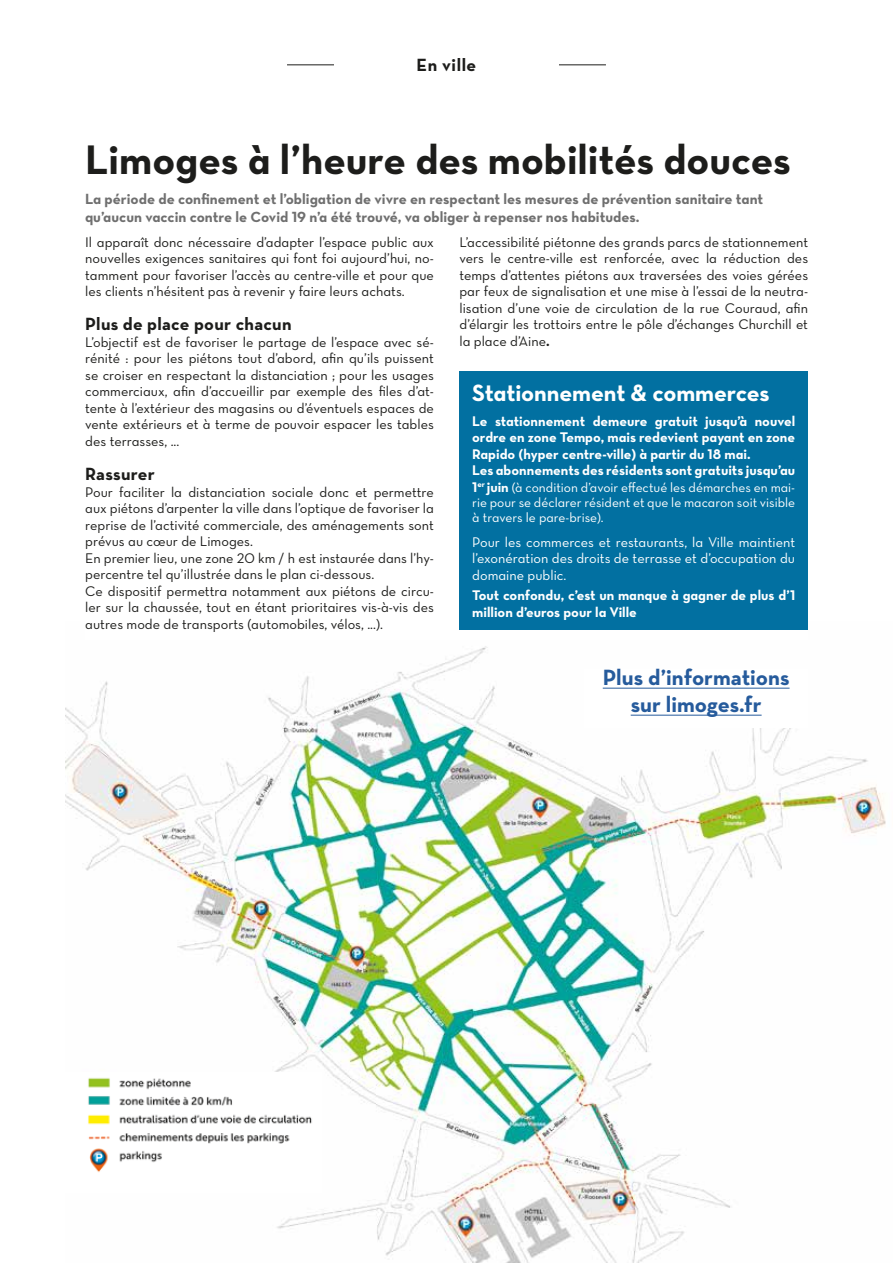
<style>
.page{position:relative;width:893px;height:1263px;background:#fff}
.page>*{position:absolute;margin:0;border:0;box-sizing:border-box;transform-origin:0 0}
.t1{font:42px "Neutra Text Bold Alt";color:#1d1d1b}
.t2{font:24px "Neutra Text Bold Alt";letter-spacing:-.005em;color:#fff}
.t3{font:700 22.5px/27px "Neutra Text";color:#265b9c;text-align:center}
.t4{font:700 18px "Neutra Text";letter-spacing:.015em;color:#1d1d1b}
.t5{font:18px "Neutra Text Bold Alt";letter-spacing:.03em;color:#1d1d1b}
.t6{font:15px/18px "Neutra Text Bold Alt";color:#6f6f6f}
.t7{font:14.25px/16.5px "Neutra Text Book Alt";color:#1d1d1b;text-align:justify}
.t8{font:14.25px/16.5px "Neutra Text Bold Alt";color:#fff}
.t9{font:14.25px/16.5px "Neutra Text Book Alt";color:#fff;text-align:justify}
.t10{font:13.5px/15px "Neutra Text Book Alt";color:#fff;text-align:justify}
.s1{font-family:"Neutra Text Bold Alt"}
.s2{font-family:"Neutra Text Bold Alt";font-size:14.25px}
</style>
<div class="page">
<img style="left:66px;top:646px;width:820px;height:617px">
<div style="left:584px;top:669px;width:224px;height:59px;background:#fff"></div>
<hr style="left:603px;top:688px;width:186px;height:1px;background:#265b9c">
<hr style="left:631px;top:715px;width:131px;height:1px;background:#265b9c">
<hr style="left:287px;top:65px;width:47px;height:1px;background:#1d1d1b">
<hr style="left:559px;top:65px;width:47px;height:1px;background:#1d1d1b">
<img style="left:66px;top:1072px;width:256px;height:121px">
<div style="left:459px;top:371px;width:349px;height:259px;background:#0270a1"></div>
<p class="t5" style="left:417px;top:54px;width:61px">En ville</p>
<h1 class="t1" style="left:85px;top:133px;width:707px">Limoges à l’heure des mobilités douces</h1>
<p class="t6" style="left:85px;top:190px;width:680px">La période de confinement et l’obligation de vivre en respectant les mesures de prévention sanitaire tant qu’aucun vaccin contre le Covid 19 n’a été trouvé, va obliger à repenser nos habitudes.</p>
<p class="t7" style="left:85px;top:233px;width:350px">Il apparaît donc nécessaire d’adapter l’espace public aux nouvelles exigences sanitaires qui font foi aujourd’hui, no&shy;tamment pour favoriser l’accès au centre-ville et pour que les clients n’hésitent pas à revenir y faire leurs achats.</p>
<p class="t4" style="left:85px;top:313px;width:208px">Plus de place pour chacun</p>
<p class="t7" style="left:85px;top:334px;width:350px">L’objectif est de favoriser le partage de l’espace avec sé&shy;rénité : pour les piétons tout d’abord, afin qu’ils puissent se croiser en respectant la distanciation ; pour les usages commerciaux, afin d’accueillir par exemple des files d’at&shy;tente à l’extérieur des magasins ou d’éventuels espaces de vente extérieurs et à terme de pouvoir espacer les tables des terrasses, ...</p>
<p class="t4" style="left:85px;top:463px;width:71px">Rassurer</p>
<p class="t7" style="left:85px;top:483px;width:350px;text-align:left">Pour faciliter la distanciation sociale donc et permettre aux piétons d’arpenter la ville dans l’optique de favoriser la reprise de l’activité commerciale, des aménagements sont prévus au cœur de Limoges.<br>En premier lieu, une zone 20 km / h est instaurée dans l’hy&shy;percentre tel qu’illustrée dans le plan ci-dessous.<br>Ce dispositif permettra notamment aux piétons de circu&shy;ler sur la chaussée, tout en étant prioritaires vis-à-vis des autres mode de transports (automobiles, vélos, ...).</p>
<p class="t7" style="left:459px;top:233px;width:350px">L’accessibilité piétonne des grands parcs de stationnement vers le centre-ville est renforcée, avec la réduction des temps d’attentes piétons aux traversées des voies gérées par feux de signalisation et une mise à l’essai de la neutra&shy;lisation d’une voie de circulation de la rue Couraud, afin d’élargir les trottoirs entre le pôle d’échanges Churchill et la place d’Aine<span class="s1">.</span></p>
<h2 class="t2" style="left:472px;top:377px;width:299px">Stationnement &amp; commerces</h2>
<p class="t8" style="left:472px;top:412px;width:324px">Le stationnement demeure gratuit jusqu’à nouvel ordre en zone Tempo, mais redevient payant en zone Rapido (hyper centre-ville) à partir du 18 mai.<br>Les abonnements des résidents sont gratuits jusqu’au</p>
<p class="t10" style="left:472px;top:479px;width:324px"><span class="s2">1</span><sup>er</sup> <span class="s2">juin</span> (à condition d’avoir effectué les démarches en mai&shy;rie pour se déclarer résident et que le macaron soit visible à travers le pare-brise).</p>
<p class="t9" style="left:472px;top:533px;width:324px">Pour les commerces et restaurants, la Ville maintient l’exonération des droits de terrasse et d’occupation du domaine public.</p>
<p class="t8" style="left:472px;top:587px;width:324px">Tout confondu, c’est un manque à gagner de plus d’1 million d’euros pour la Ville</p>
<h3 class="t3" style="left:603px;top:663px;width:188px">Plus d’informations sur limoges.fr</h3>
</div>
